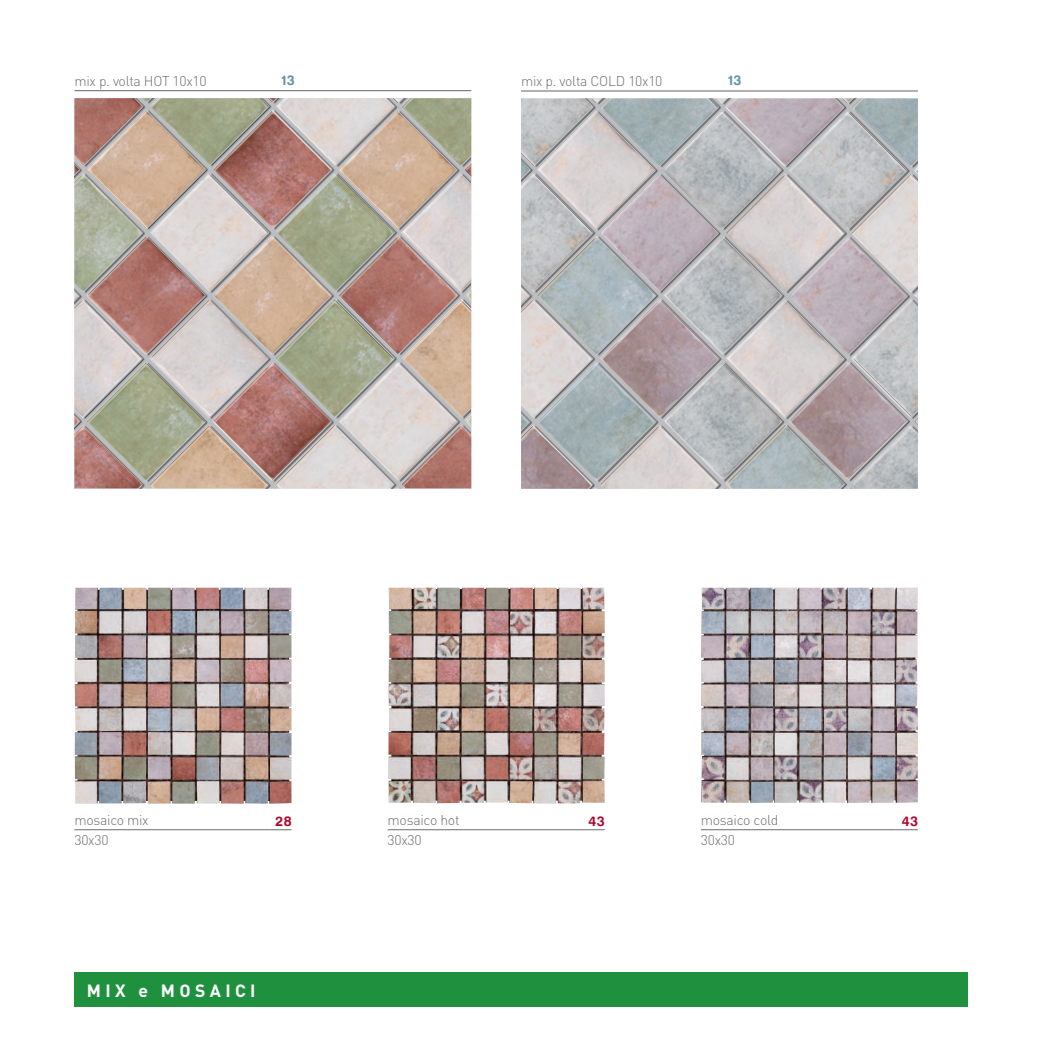
<style>
.page{position:relative;width:1042px;height:1042px;background:#fff}
.page>*{position:absolute;margin:0;border:0;box-sizing:border-box;transform-origin:0 0}
.t1{font:700 17.5px "DIN";letter-spacing:.25em;color:#fff}
.t2{font:300 14px "DIN";letter-spacing:-.02em;color:#6c6d70}
.t3{font:14px "Harabara";color:#b0092c}
.t4{font:14px "Harabara";color:#6193aa}
</style>
<div class="page">
<div style="left:74px;top:972px;width:893px;height:35px;background:#1f913e"></div>
<hr style="left:74px;top:829px;width:196px;height:1px;background:#6c6d70">
<svg style="left:270px;top:829px;width:21px;height:1px"></svg>
<img style="left:75px;top:588px;width:216px;height:216px">
<hr style="left:388px;top:829px;width:193px;height:1px;background:#6c6d70">
<svg style="left:581px;top:829px;width:24px;height:1px"></svg>
<img style="left:388px;top:588px;width:217px;height:215px">
<hr style="left:701px;top:829px;width:194px;height:1px;background:#6c6d70">
<svg style="left:895px;top:829px;width:23px;height:1px"></svg>
<img style="left:701px;top:588px;width:217px;height:215px">
<hr style="left:74px;top:90px;width:397px;height:1px;background:#636366">
<hr style="left:521px;top:91px;width:397px;height:1px;background:#636366">
<div style="left:521px;top:98px;width:397px;height:391px;background:#231f20;opacity:.75"></div>
<div style="left:74px;top:98px;width:397px;height:390px;background:#231f20;opacity:.75"></div>
<p class="t2" style="left:74px;top:72px;width:134px">mix p. volta HOT 10x10</p>
<p class="t4" style="left:282px;top:73px;width:14px">13</p>
<p class="t2" style="left:521px;top:72px;width:143px">mix p. volta COLD 10x10</p>
<p class="t4" style="left:728px;top:73px;width:14px">13</p>
<p class="t2" style="left:74px;top:811px;width:76px">mosaico mix</p>
<p class="t3" style="left:276px;top:814px;width:17px">28</p>
<p class="t2" style="left:74px;top:832px;width:36px">30x30</p>
<p class="t1" style="left:87px;top:979px;width:170px">MIX e MOSAICI</p>
<p class="t2" style="left:388px;top:811px;width:73px">mosaico hot</p>
<p class="t3" style="left:589px;top:814px;width:17px">43</p>
<p class="t2" style="left:388px;top:832px;width:36px">30x30</p>
<p class="t2" style="left:701px;top:811px;width:79px">mosaico cold</p>
<p class="t3" style="left:902px;top:814px;width:17px">43</p>
<p class="t2" style="left:701px;top:832px;width:36px">30x30</p>
</div>
